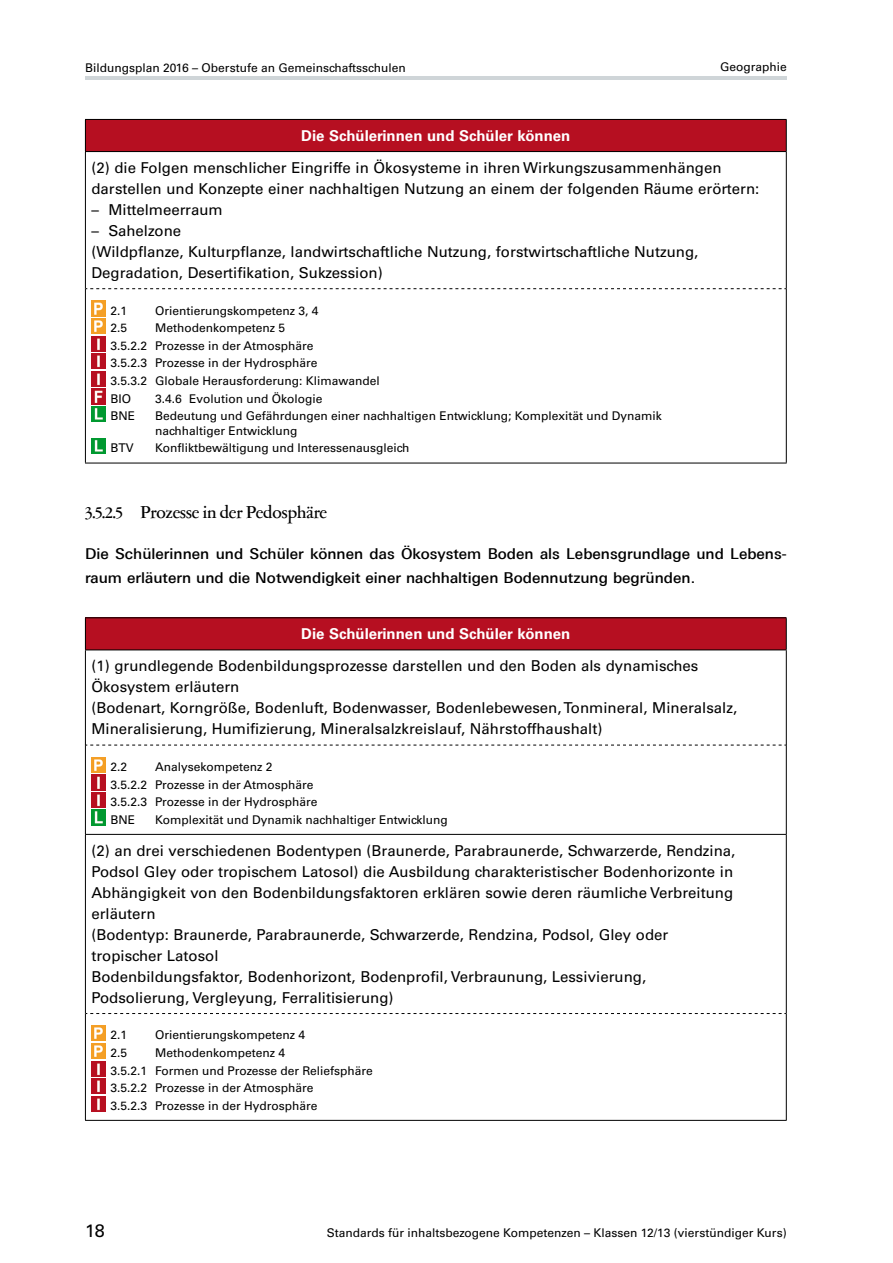
<style>
.page{position:relative;width:893px;height:1263px;background:#fff}
.page>*{position:absolute;margin:0;border:0;box-sizing:border-box;transform-origin:0 0}
.t1{font:500 19.5px "Garamont Amst SH";color:#000}
.t2{font:18px "Univers LT Std";color:#000}
.t3{font:15px/21px "Univers LT Std";color:#000}
.t4{font:500 15px/24px "Linotype Univers 530";color:#000}
.t5{font:700 15px "Univers LT Std";color:#fff}
.t6{font:12px/17.5px "Univers LT Std";color:#000}
</style>
<div class="page">
<hr style="left:85px;top:77px;width:702px;height:3px;background:#cfd5d8">
<div style="left:85px;top:119px;width:701px;height:33px;background:#b60f21"></div>
<hr style="left:85px;top:119px;width:702px;height:1px;background:#000">
<hr style="left:85px;top:120px;width:1px;height:31px;background:#000">
<hr style="left:786px;top:120px;width:1px;height:31px;background:#000">
<hr style="left:85px;top:151px;width:702px;height:1px;background:#000">
<hr style="left:85px;top:152px;width:1px;height:137px;background:#000">
<hr style="left:786px;top:152px;width:1px;height:137px;background:#000">
<svg style="left:86px;top:288px;width:700px;height:1px"></svg>
<hr style="left:85px;top:289px;width:1px;height:174px;background:#000">
<hr style="left:786px;top:289px;width:1px;height:174px;background:#000">
<hr style="left:85px;top:463px;width:702px;height:1px;background:#000">
<img style="left:91px;top:301px;width:14px;height:15px">
<img style="left:91px;top:319px;width:14px;height:15px">
<img style="left:91px;top:336px;width:14px;height:15px">
<img style="left:91px;top:354px;width:14px;height:15px">
<img style="left:91px;top:371px;width:14px;height:15px">
<img style="left:91px;top:389px;width:14px;height:15px">
<img style="left:91px;top:406px;width:14px;height:16px">
<img style="left:91px;top:439px;width:14px;height:15px">
<div style="left:85px;top:618px;width:701px;height:32px;background:#b60f21"></div>
<hr style="left:85px;top:617px;width:702px;height:1px;background:#000">
<hr style="left:85px;top:618px;width:1px;height:31px;background:#000">
<hr style="left:786px;top:618px;width:1px;height:31px;background:#000">
<hr style="left:85px;top:649px;width:702px;height:1px;background:#000">
<hr style="left:85px;top:650px;width:1px;height:95px;background:#000">
<hr style="left:786px;top:650px;width:1px;height:95px;background:#000">
<svg style="left:86px;top:745px;width:700px;height:1px"></svg>
<hr style="left:85px;top:745px;width:1px;height:89px;background:#000">
<hr style="left:786px;top:745px;width:1px;height:89px;background:#000">
<hr style="left:85px;top:834px;width:702px;height:1px;background:#000">
<hr style="left:85px;top:835px;width:1px;height:178px;background:#000">
<hr style="left:786px;top:835px;width:1px;height:178px;background:#000">
<svg style="left:86px;top:1013px;width:700px;height:1px"></svg>
<hr style="left:85px;top:1013px;width:1px;height:107px;background:#000">
<hr style="left:786px;top:1013px;width:1px;height:107px;background:#000">
<hr style="left:85px;top:1120px;width:702px;height:1px;background:#000">
<img style="left:91px;top:757px;width:14px;height:15px">
<img style="left:91px;top:775px;width:14px;height:15px">
<img style="left:91px;top:792px;width:14px;height:15px">
<img style="left:91px;top:810px;width:14px;height:15px">
<img style="left:91px;top:1026px;width:14px;height:15px">
<img style="left:91px;top:1043px;width:14px;height:16px">
<img style="left:91px;top:1061px;width:14px;height:15px">
<img style="left:91px;top:1078px;width:14px;height:16px">
<img style="left:91px;top:1096px;width:14px;height:15px">
<p class="t6" style="left:85px;top:59px;width:322px">Bildungsplan 2016 – Oberstufe an Gemeinschaftsschulen</p>
<p class="t6" style="left:720px;top:58px;width:68px">Geographie</p>
<p class="t5" style="left:301px;top:127px;width:271px">Die Schülerinnen und Schüler können</p>
<p class="t3" style="left:91px;top:157px;width:670px">(2) die Folgen menschlicher Eingriffe in Ökosysteme in ihren Wirkungszusammenhängen darstellen und Konzepte einer nachhaltigen Nutzung an einem der folgenden Räume erörtern:</p>
<p class="t3" style="left:91px;top:199px;width:133px">– Mittelmeerraum</p>
<p class="t3" style="left:91px;top:220px;width:609px">– Sahelzone<br>(Wildpflanze, Kulturpflanze, landwirtschaftliche Nutzung, forstwirtschaftliche Nutzung,<br>Degradation, Desertifikation, Sukzession)</p>
<p class="t6" style="left:111px;top:302px;width:18px">2.1</p>
<p class="t6" style="left:155px;top:302px;width:165px">Orientierungskompetenz 3, 4</p>
<p class="t6" style="left:111px;top:319px;width:18px">2.5</p>
<p class="t6" style="left:111px;top:319px;width:271px;text-indent:45px">Methodenkompetenz 5<br>3.5.2.2 Prozesse in der Atmosphäre<br>3.5.2.3 Prozesse in der Hydrosphäre<br>3.5.3.2 Globale Herausforderung: Klimawandel<br>BIO</p>
<p class="t6" style="left:155px;top:390px;width:169px">3.4.6 Evolution und Ökologie</p>
<p class="t6" style="left:111px;top:407px;width:26px">BNE</p>
<p class="t6" style="left:155px;top:409px;width:508px;line-height:14.4px">Bedeutung und Gefährdungen einer nachhaltigen Entwicklung; Komplexität und Dynamik nachhaltiger Entwicklung</p>
<p class="t6" style="left:111px;top:439px;width:25px">BTV</p>
<p class="t6" style="left:155px;top:439px;width:256px">Konfliktbewältigung und Interessenausgleich</p>
<h1 class="t1" style="left:85px;top:503px;width:244px">3.5.2.5 Prozesse in der Pedosphäre</h1>
<p class="t4" style="left:85px;top:542px;width:703px">Die Schülerinnen und Schüler können das Ökosystem Boden als Lebensgrundlage und Lebens&shy;raum erläutern und die Notwendigkeit einer nachhaltigen Bodennutzung begründen.</p>
<p class="t5" style="left:301px;top:625px;width:271px">Die Schülerinnen und Schüler können</p>
<p class="t3" style="left:91px;top:656px;width:647px">(1) grundlegende Bodenbildungsprozesse darstellen und den Boden als dynamisches Ökosystem erläutern<br>(Bodenart, Korngröße, Bodenluft, Bodenwasser, Bodenlebewesen, Tonmineral, Mineralsalz, Mineralisierung, Humifizierung, Mineralsalzkreislauf, Nährstoffhaushalt)</p>
<p class="t6" style="left:111px;top:758px;width:18px">2.2</p>
<p class="t6" style="left:111px;top:758px;width:208px;text-indent:45px">Analysekompetenz 2<br>3.5.2.2 Prozesse in der Atmosphäre<br>3.5.2.3 Prozesse in der Hydrosphäre<br>BNE</p>
<p class="t6" style="left:155px;top:811px;width:294px">Komplexität und Dynamik nachhaltiger Entwicklung</p>
<p class="t3" style="left:91px;top:840px;width:646px">(2) an drei verschiedenen Bodentypen (Braunerde, Parabraunerde, Schwarzerde, Rendzina, Podsol Gley oder tropischem Latosol) die Ausbildung charakteristischer Bodenhorizonte in Abhängigkeit von den Bodenbildungsfaktoren erklären sowie deren räumliche Verbreitung erläutern<br>(Bodentyp: Braunerde, Parabraunerde, Schwarzerde, Rendzina, Podsol, Gley oder tropischer Latosol<br>Bodenbildungsfaktor, Bodenhorizont, Bodenprofil, Verbraunung, Lessivierung, Podsolierung, Vergleyung, Ferralitisierung)</p>
<p class="t6" style="left:111px;top:1026px;width:18px">2.1</p>
<p class="t6" style="left:155px;top:1026px;width:152px">Orientierungskompetenz 4</p>
<p class="t6" style="left:111px;top:1044px;width:18px">2.5</p>
<p class="t6" style="left:111px;top:1044px;width:264px;text-indent:45px">Methodenkompetenz 4<br>3.5.2.1 Formen und Prozesse der Reliefsphäre 3.5.2.2 Prozesse in der Atmosphäre<br>3.5.2.3 Prozesse in der Hydrosphäre</p>
<p class="t2" style="left:85px;top:1220px;width:21px">18</p>
<p class="t6" style="left:327px;top:1224px;width:461px">Standards für inhaltsbezogene Kompetenzen – Klassen 12/13 (vierstündiger Kurs)</p>
</div>
